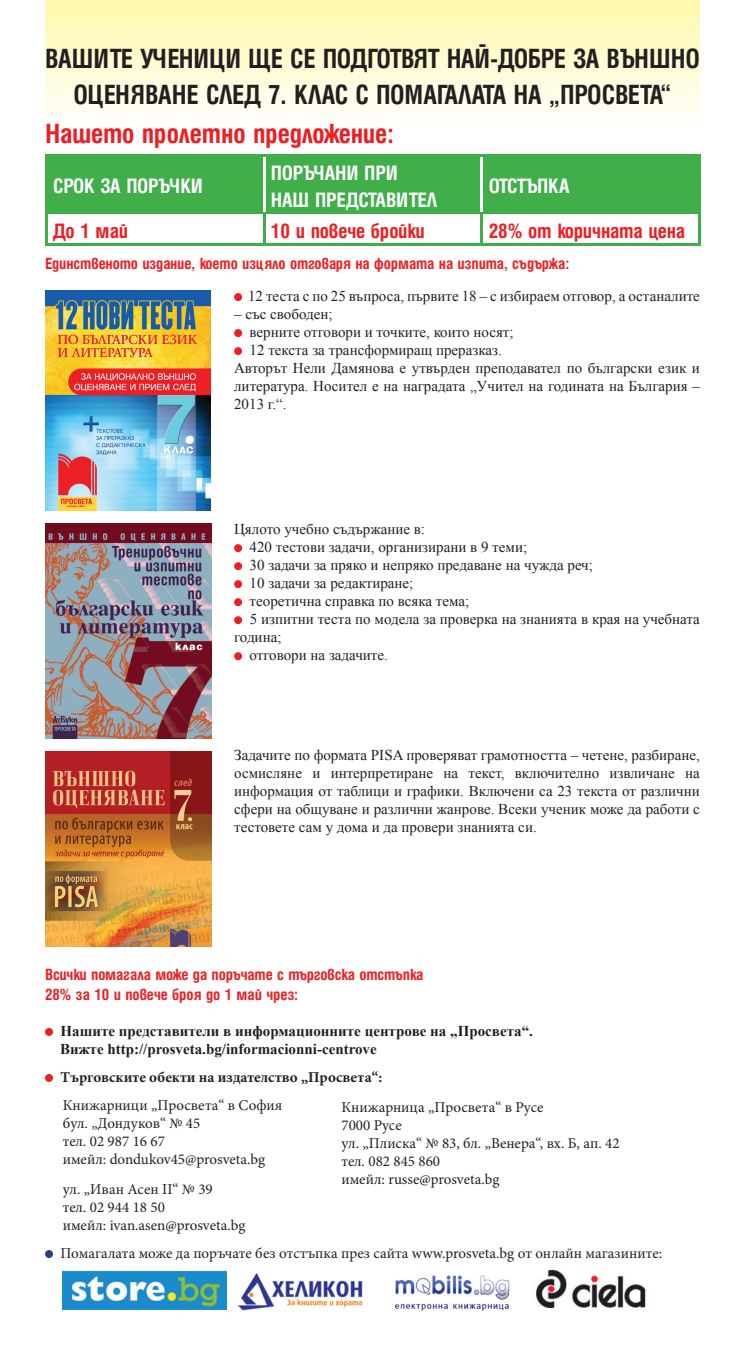
<style>
.page{position:relative;width:745px;height:1347px;background:#fff}
.page>*{position:absolute;margin:0;border:0;box-sizing:border-box;transform-origin:0 0}
.t1{font:700 condensed 30px/36px "Helen HS Bg";letter-spacing:-.01em;color:#231f20;text-align:center}
.t2{font:700 condensed 30px "Helen HS Bg";letter-spacing:-.01em;color:#ee1f23}
.t3{font:700 condensed 22.5px/27px "Helen HS Bg";letter-spacing:-.01em;color:#fff}
.t4{font:700 condensed 22.5px "Helen HS Bg";letter-spacing:-.01em;color:#ee1f23}
.t5{font:700 condensed 17.5px/20px "Helen HS Bg";letter-spacing:-.01em;color:#ee1f23}
.t6{font:15px/18px "Times New Roman";color:#231f20;text-align:justify}
.t7{font:15px/18px "Minion Pro";color:#231f20}
.t8{font:700 15px/18px "Times New Roman";color:#231f20}
.t9{font:700 15px "Minion Pro";color:#231f20}
</style>
<div class="page">
<div style="left:46px;top:0;width:652px;height:145px;background:linear-gradient(to bottom,#fff8ab,#fff)"></div>
<div style="left:48px;top:157px;width:650px;height:54px;background:#40ae49"></div>
<hr style="left:45px;top:154px;width:219px;height:3px;background:#40ae49">
<hr style="left:45px;top:157px;width:3px;height:54px;background:#40ae49">
<hr style="left:264px;top:154px;width:217px;height:3px;background:#40ae49">
<hr style="left:481px;top:154px;width:219px;height:3px;background:#40ae49">
<hr style="left:698px;top:157px;width:2px;height:54px;background:#40ae49">
<hr style="left:45px;top:211px;width:219px;height:3px;background:#40ae49">
<hr style="left:45px;top:214px;width:3px;height:29px;background:#40ae49">
<hr style="left:264px;top:211px;width:217px;height:3px;background:#40ae49">
<hr style="left:263px;top:214px;width:2px;height:29px;background:#40ae49">
<hr style="left:481px;top:211px;width:219px;height:3px;background:#40ae49">
<hr style="left:480px;top:214px;width:3px;height:29px;background:#40ae49">
<hr style="left:698px;top:214px;width:2px;height:29px;background:#40ae49">
<hr style="left:45px;top:243px;width:219px;height:3px;background:#40ae49">
<hr style="left:264px;top:243px;width:217px;height:3px;background:#40ae49">
<hr style="left:481px;top:243px;width:219px;height:3px;background:#40ae49">
<hr style="left:263px;top:157px;width:2px;height:54px;background:#fff">
<hr style="left:480px;top:157px;width:3px;height:54px;background:#fff">
<img style="left:46px;top:291px;width:164px;height:219px">
<img style="left:45px;top:523px;width:166px;height:215px">
<img style="left:45px;top:751px;width:166px;height:195px">
<div style="left:234px;top:293px;width:8px;height:8px;background:#ee1f23;border-radius:50%"></div>
<div style="left:234px;top:329px;width:8px;height:8px;background:#ee1f23;border-radius:50%"></div>
<div style="left:234px;top:347px;width:8px;height:8px;background:#ee1f23;border-radius:50%"></div>
<div style="left:234px;top:544px;width:8px;height:8px;background:#ee1f23;border-radius:50%"></div>
<div style="left:234px;top:562px;width:8px;height:8px;background:#ee1f23;border-radius:50%"></div>
<div style="left:234px;top:580px;width:8px;height:8px;background:#ee1f23;border-radius:50%"></div>
<div style="left:234px;top:598px;width:8px;height:8px;background:#ee1f23;border-radius:50%"></div>
<div style="left:234px;top:616px;width:8px;height:8px;background:#ee1f23;border-radius:50%"></div>
<div style="left:234px;top:652px;width:8px;height:8px;background:#ee1f23;border-radius:50%"></div>
<div style="left:45px;top:1028px;width:8px;height:8px;background:#ee1f23;border-radius:50%"></div>
<div style="left:45px;top:1074px;width:8px;height:8px;background:#ee1f23;border-radius:50%"></div>
<div style="left:45px;top:1250px;width:8px;height:8px;background:#253f8e;border-radius:50%"></div>
<img style="left:63px;top:1271px;width:163px;height:38px">
<img style="left:238px;top:1273px;width:125px;height:37px">
<img style="left:395px;top:1275px;width:115px;height:36px">
<img style="left:536px;top:1270px;width:110px;height:37px">
<h1 class="t1" style="left:45px;top:41px;width:656px">ВАШИТЕ УЧЕНИЦИ ЩЕ СЕ ПОДГОТВЯТ НАЙ-ДОБРЕ ЗА ВЪНШНО<br>ОЦЕНЯВАНЕ СЛЕД 7. КЛАС С ПОМАГАЛАТА НА „ПРОСВЕТА“</h1>
<h1 class="t2" style="left:45px;top:119px;width:350px">Нашето пролетно предложение:</h1>
<h2 class="t3" style="left:53px;top:173px;width:151px">СРОК ЗА ПОРЪЧКИ</h2>
<h2 class="t3" style="left:271px;top:159px;width:168px">ПОРЪЧАНИ ПРИ<br>НАШ ПРЕДСТАВИТЕЛ</h2>
<h2 class="t3" style="left:488px;top:173px;width:82px">ОТСТЪПКА</h2>
<h2 class="t4" style="left:53px;top:220px;width:77px">До 1 май</h2>
<h2 class="t4" style="left:271px;top:220px;width:155px">10 и повече бройки</h2>
<h2 class="t4" style="left:488px;top:220px;width:198px">28% от коричната цена</h2>
<p class="t5" style="left:45px;top:254px;width:525px">Единственото издание, което изцяло отговаря на формата на изпита, съдържа:</p>
<p class="t6" style="left:248px;top:287px;width:453px">12 теста с по 25 въпроса, първите 18 – с избираем отговор, а останалите</p>
<p class="t6" style="left:234px;top:305px;width:100px">– със свободен;</p>
<p class="t6" style="left:249px;top:323px;width:265px">верните отговори и точките, които носят;</p>
<p class="t6" style="left:249px;top:341px;width:253px">12 текста за трансформиращ преразказ.</p>
<p class="t6" style="left:234px;top:359px;width:467px">Авторът Нели Дамянова е утвърден преподавател по български език и</p>
<p class="t6" style="left:234px;top:377px;width:467px">литература. Носител е на наградата „Учител на годината на България –</p>
<p class="t6" style="left:234px;top:395px;width:54px">2013 г.“.</p>
<p class="t6" style="left:234px;top:520px;width:192px">Цялото учебно съдържание в:</p>
<p class="t6" style="left:249px;top:538px;width:279px">420 тестови задачи, организирани в 9 теми;</p>
<p class="t6" style="left:249px;top:556px;width:344px">30 задачи за пряко и непряко предаване на чужда реч;</p>
<p class="t6" style="left:249px;top:574px;width:165px">10 задачи за редактиране;</p>
<p class="t6" style="left:249px;top:592px;width:221px">теоретична справка по всяка тема;</p>
<p class="t6" style="left:250px;top:610px;width:451px">5 изпитни теста по модела за проверка на знанията в края на учебната</p>
<p class="t6" style="left:234px;top:628px;width:49px">година;</p>
<p class="t6" style="left:249px;top:646px;width:140px">отговори на задачите.</p>
<p class="t6" style="left:234px;top:746px;width:467px">Задачите по формата PISA проверяват грамотността – четене, разбиране, осмисляне и интерпретиране на текст, включително извличане на информация от таблици и графики. Включени са 23 текста от различни сфери на общуване и различни жанрове. Всеки ученик може да работи с тестовете сам у дома и да провери знанията си.</p>
<p class="t5" style="left:45px;top:964px;width:379px">Всички помагала може да поръчате с търговска отстъпка<br>28% за 10 и повече броя до 1 май чрез:</p>
<p class="t8" style="left:60px;top:1021px;width:474px">Нашите представители в информационните центрове на „Просвета“.<br>Вижте http://prosveta.bg/informacionni-centrove</p>
<p class="t9" style="left:60px;top:1066px;width:323px">Търговските обекти на издателство „Просвета“:</p>
<p class="t7" style="left:63px;top:1096px;width:221px">Книжарници „Просвета“ в София бул. „Дондуков“ № 45<br>тел. 02 987 16 67<br>имейл: dondukov45@prosveta.bg</p>
<p class="t7" style="left:63px;top:1180px;width:184px">ул. „Иван Асен II“ № 39<br>тел. 02 944 18 50<br>имейл: ivan.asen@prosveta.bg</p>
<p class="t7" style="left:60px;top:1244px;width:602px">Помагалата може да поръчате без отстъпка през сайта www.prosveta.bg от онлайн магазините:</p>
<p class="t7" style="left:341px;top:1098px;width:279px">Книжарница „Просвета“ в Русе<br>7000 Русе<br>ул. „Плиска“ № 83, бл. „Венера“, вх. Б, ап. 42 тел. 082 845 860<br>имейл: russe@prosveta.bg</p>
</div>
